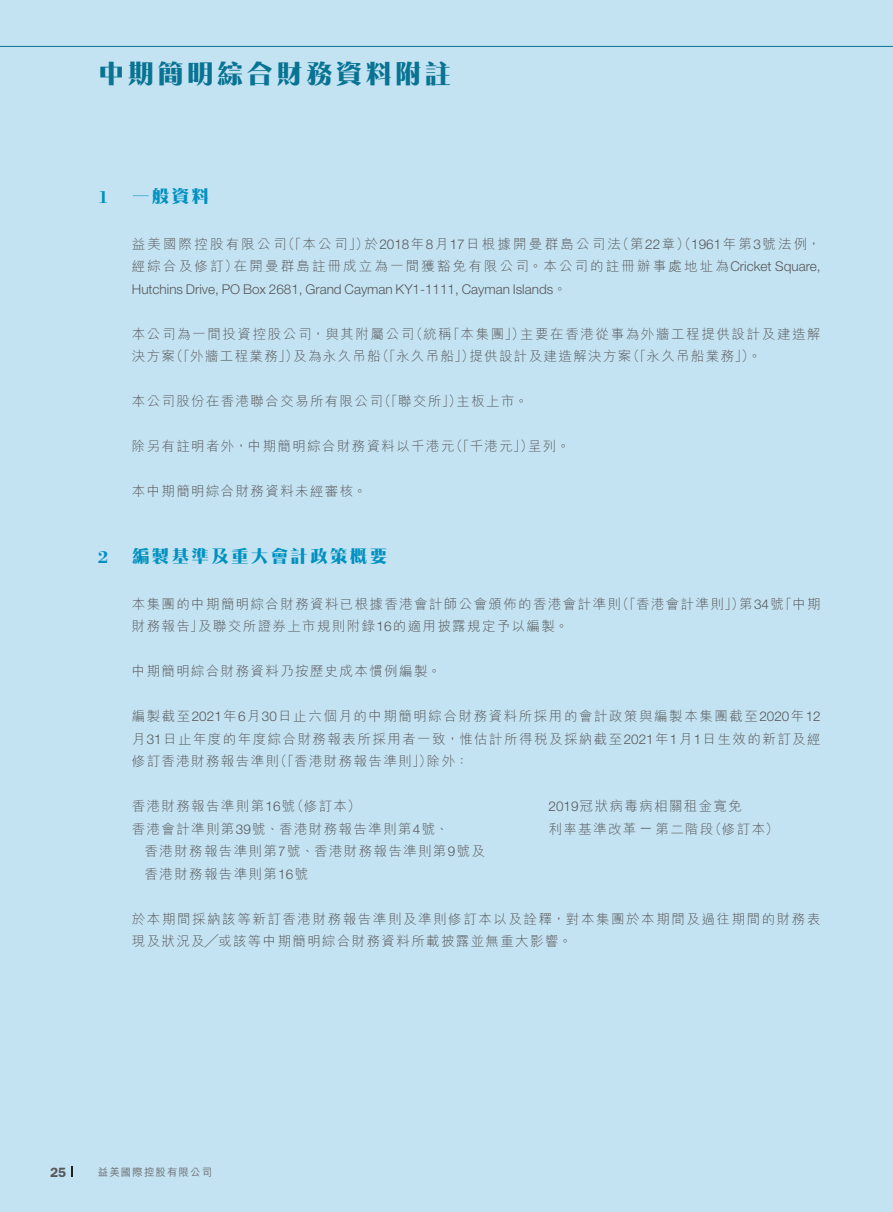
<style>
.page{position:relative;width:893px;height:1212px;background:#c4e3f2}
.page>*{position:absolute;margin:0;border:0;box-sizing:border-box;transform-origin:0 0}
.t1{font:800 27px "M Razor HK";letter-spacing:.1em;color:#087393}
.t2{font:800 18px "M Razor HK";letter-spacing:.1em;color:#0091c1}
.t3{font:700 18px "Bodoni Std";color:#0091c1}
.t4{font:300 13.5px/22.5px "M Hei HK";letter-spacing:.1em;color:#57585a}
.t5{font:300 13.5px/22.5px "M Hei HK";letter-spacing:.16em;color:#57585a}
.t6{font:300 13.5px "Helvetica Neue LT Std";color:#57585a}
.t7{font:300 13.5px "M Hei HK";letter-spacing:.12em;color:#57585a}
.t8{font:600 13.5px "ITC Franklin Gothic Std";color:#57585a}
.t9{font:500 10.5px "M Hei HK";letter-spacing:.1em;color:#6c6d70}
.s1{font-family:"Helvetica Neue LT Std"}
.s2{font-family:"M Hei HK"}
</style>
<div class="page">
<hr style="left:0;top:46px;width:893px;height:1px;background:#087393">
<h1 class="t1" style="left:98px;top:60px;width:355px">中期簡明綜合財務資料附註</h1>
<h2 class="t3" style="left:98px;top:186px;width:12px">1</h2>
<h2 class="t3" style="left:98px;top:546px;width:12px">2</h2>
<h2 class="t2" style="left:132px;top:188px;width:79px">一般資料</h2>
<p class="t5" style="left:234px;top:232px;width:588px;text-indent:-102px">益美國際控股有限公司<br>在開曼群島註冊成立為一間獲豁免有限公司。本公司的註冊辦事處地址為<span class="s1">Cricket Square,</span></p>
<p class="t4" style="left:281px;top:232px;width:89px">（「本公司」）</p>
<p class="t4" style="left:616px;top:232px;width:206px">（第<span class="s1">22</span>章）（<span class="s1">1961</span>年第<span class="s1">3</span>號法例，</p>
<p class="t5" style="left:365px;top:232px;width:258px">於<span class="s1">2018</span>年<span class="s1">8</span>月<span class="s1">17</span>日根據開曼群島公司法</p>
<p class="t4" style="left:132px;top:255px;width:108px">經綜合及修訂）</p>
<p class="t6" style="left:132px;top:281px;width:436px">Hutchins Drive, PO Box 2681, Grand Cayman KY1-1111, Cayman Islands<span class="s2">。</span></p>
<p class="t7" style="left:520px;top:327px;width:302px">主要在香港從事為外牆工程提供設計及建造解</p>
<p class="t4" style="left:409px;top:322px;width:44px">（統稱</p>
<p class="t4" style="left:447px;top:322px;width:80px">「本集團」）</p>
<p class="t7" style="left:132px;top:327px;width:284px">本公司為一間投資控股公司，與其附屬公司</p>
<p class="t4" style="left:293px;top:345px;width:89px">及為永久吊船</p>
<p class="t4" style="left:376px;top:345px;width:100px">（「永久吊船」）</p>
<p class="t4" style="left:626px;top:345px;width:136px">（「永久吊船業務 。(「</p>
<p class="t4" style="left:170px;top:345px;width:130px">（「外牆工程業務」）</p>
<p class="t4" style="left:132px;top:345px;width:45px">決方案</p>
<p class="t4" style="left:469px;top:345px;width:163px">提供設計及建造解決方案</p>
<p class="t4" style="left:378px;top:390px;width:85px">（「聯交所」）</p>
<p class="t4" style="left:132px;top:390px;width:253px">本公司股份在香港聯合交易所有限公司</p>
<p class="t4" style="left:457px;top:390px;width:73px">主板上市。</p>
<p class="t4" style="left:449px;top:435px;width:85px">（「千港元」）</p>
<p class="t4" style="left:132px;top:435px;width:324px">除另有註明者外，中期簡明綜合財務資料以千港元</p>
<p class="t4" style="left:132px;top:480px;width:236px">本中期簡明綜合財務資料未經審核。</p>
<p class="t4" style="left:528px;top:435px;width:43px">呈列。</p>
<h2 class="t2" style="left:132px;top:548px;width:257px">編製基準及重大會計政策概要</h2>
<p class="t4" style="left:198px;top:592px;width:424px;text-indent:-66px">本集團的中期簡明綜合財務資料已根據香港會計師公會頒佈的香港會計準則及聯交所證券上市規則附錄<span class="s1">16</span>的適用披露規定予以編製。</p>
<p class="t4" style="left:616px;top:592px;width:130px">（「香港會計準則」）</p>
<p class="t4" style="left:739px;top:592px;width:46px">第<span class="s1">34</span>號</p>
<p class="t4" style="left:779px;top:592px;width:43px">「中期</p>
<p class="t4" style="left:132px;top:615px;width:73px">財務報告」</p>
<p class="t4" style="left:132px;top:660px;width:311px">中期簡明綜合財務資料乃按歷史成本慣例編製。</p>
<p class="t4" style="left:132px;top:705px;width:690px">編製截至<span class="s1">2021</span>年<span class="s1">6</span>月<span class="s1">30</span>日止六個月的中期簡明綜合財務資料所採用的會計政策與編製本集團截至<span class="s1">2020</span>年<span class="s1">12</span></p>
<p class="t4" style="left:132px;top:727px;width:690px">月<span class="s1">31</span>日止年度的年度綜合財務報表所採用者一致，惟估計所得稅及採納截至<span class="s1">2021</span>年<span class="s1">1</span>月<span class="s1">1</span>日生效的新訂及經</p>
<p class="t4" style="left:427px;top:750px;width:43px">除外：</p>
<p class="t4" style="left:274px;top:750px;width:159px">（「香港財務報告準則」）</p>
<p class="t4" style="left:132px;top:750px;width:149px">修訂香港財務報告準則</p>
<p class="t4" style="left:290px;top:795px;width:72px">（修訂本）</p>
<p class="t4" style="left:132px;top:795px;width:165px">香港財務報告準則第<span class="s1">16</span>號</p>
<p class="t4" style="left:132px;top:817px;width:318px">香港會計準則第<span class="s1">39</span>號、香港財務報告準則第<span class="s1">4</span>號、</p>
<p class="t4" style="left:145px;top:840px;width:342px">香港財務報告準則第<span class="s1">7</span>號、香港財務報告準則第<span class="s1">9</span>號及</p>
<p class="t4" style="left:145px;top:862px;width:165px">香港財務報告準則第<span class="s1">16</span>號</p>
<p class="t4" style="left:549px;top:795px;width:195px"><span class="s1">2019</span>冠狀病毒病相關租金寬免</p>
<p class="t4" style="left:708px;top:817px;width:72px">（修訂本(</p>
<p class="t4" style="left:655px;top:817px;width:60px">第二階段</p>
<p class="t4" style="left:549px;top:817px;width:89px">利率基準改革</p>
<p class="t6" style="left:639px;top:819px;width:15px">—</p>
<p class="t4" style="left:132px;top:907px;width:690px">於本期間採納該等新訂香港財務報告準則及準則修訂本以及詮釋，對本集團於本期間及過往期間的財務表現及狀況及╱或該等中期簡明綜合財務資料所載披露並無重大影響。</p>
<p class="t8" style="left:50px;top:1164px;width:18px">25</p>
<p class="t9" style="left:98px;top:1164px;width:116px">益美國際控股有限公司</p>
</div>
